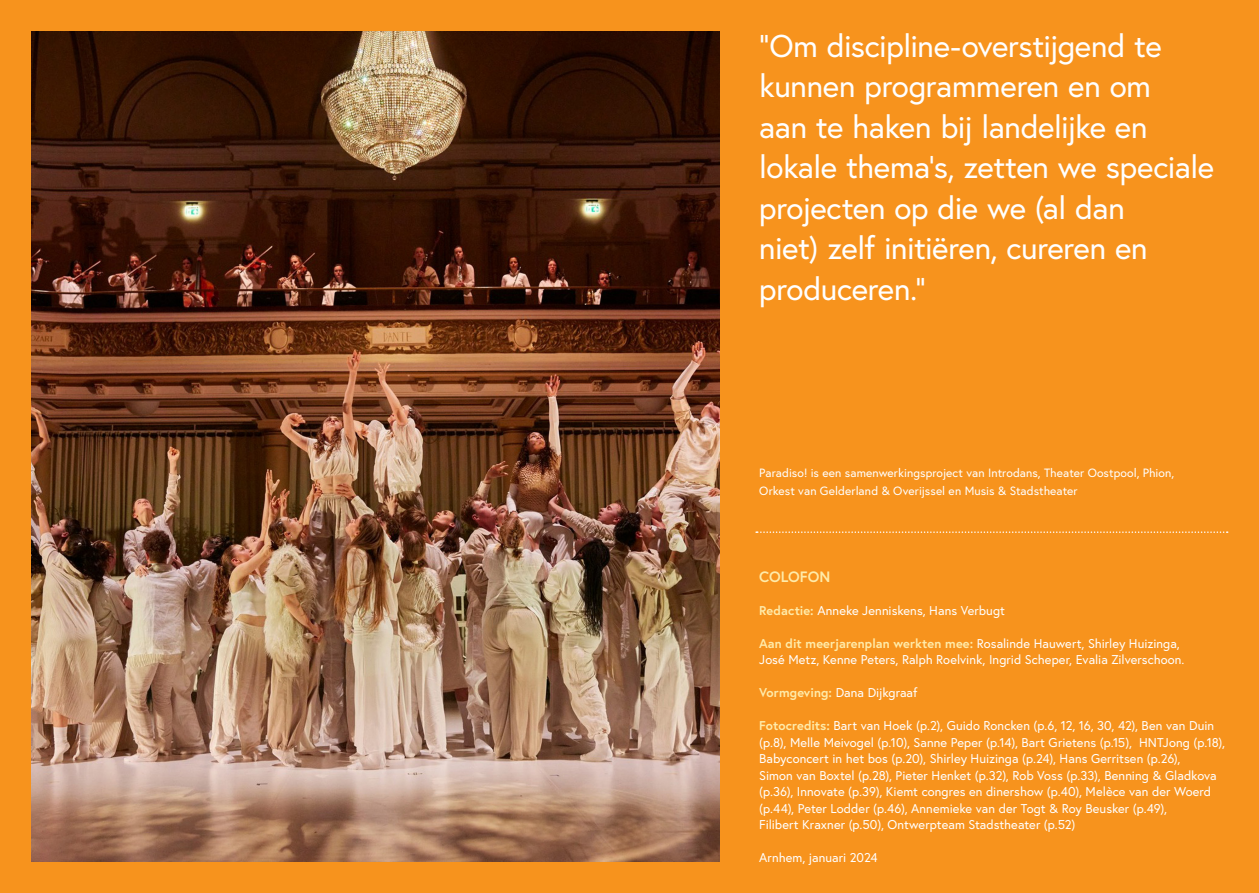
<style>
.page{position:relative;width:1259px;height:893px;background:#f7931d}
.page>*{position:absolute;margin:0;border:0;box-sizing:border-box;transform-origin:0 0}
.Leestekst{font:31.5px/40.5px "Europa";letter-spacing:-.015em;color:#fff}
.Brood{font:700 15px "Europa";color:#ffeba9}
.Brood-2{font:12.75px/16.5px "Europa";letter-spacing:.005em;color:#fff}
.Leestekst-2{font:12px "Europa";letter-spacing:.005em;color:#fff}
.s1{font-weight:700;color:#ffeba9}
</style>
<div class="page">
<img style="left:32px;top:32px;width:687px;height:829px">
<svg style="left:756px;top:531px;width:471px;height:2px"></svg>
<p class="Leestekst" style="left:759px;top:25px;width:456px">“Om discipline-overstijgend te kunnen programmeren en om<br>aan te haken bij landelijke en lokale thema’s, zetten we speciale projecten op die we (al dan<br>niet) zelf initiëren, cureren en produceren.”</p>
<p class="Leestekst-2" style="left:759px;top:465px;width:416px">Paradiso! is een samenwerkingsproject van Introdans, Theater Oostpool, Phion,</p>
<p class="Leestekst-2" style="left:759px;top:483px;width:320px">Orkest van Gelderland &amp; Overijssel en Musis &amp; Stadstheater</p>
<p class="Brood" style="left:759px;top:566px;width:73px">COLOFON</p>
<p class="Brood-2" style="left:759px;top:602px;width:247px"><span class="s1">Redactie:</span> Anneke Jenniskens, Hans Verbugt</p>
<p class="Brood-2" style="left:759px;top:635px;width:422px"><span class="s1">Aan dit meerjarenplan werkten mee:</span> Rosalinde Hauwert, Shirley Huizinga,</p>
<p class="Brood-2" style="left:759px;top:651px;width:427px">José Metz, Kenne Peters, Ralph Roelvink, Ingrid Scheper, Evalia Zilverschoon.</p>
<p class="Brood-2" style="left:759px;top:684px;width:160px"><span class="s1">Vormgeving:</span> Dana Dijkgraaf</p>
<p class="Brood-2" style="left:759px;top:717px;width:467px"><span class="s1">Fotocredits:</span> Bart van Hoek (p.2), Guido Roncken (p.6, 12, 16, 30, 42), Ben van Duin (p.8), Melle Meivogel (p.10), Sanne Peper (p.14), Bart Grietens (p.15), HNTJong (p.18),<br>Babyconcert in het bos (p.20), Shirley Huizinga (p.24), Hans Gerritsen (p.26),</p>
<p class="Brood-2" style="left:759px;top:767px;width:459px">Simon van Boxtel (p.28), Pieter Henket (p.32), Rob Voss (p.33), Benning &amp; Gladkova (p.36), Innovate (p.39), Kiemt congres en dinershow (p.40), Melèce van der Woerd (p.44), Peter Lodder (p.46), Annemieke van der Togt &amp; Roy Beusker (p.49),</p>
<p class="Brood-2" style="left:759px;top:816px;width:318px">Filibert Kraxner (p.50), Ontwerpteam Stadstheater (p.52)</p>
<p class="Brood-2" style="left:759px;top:849px;width:120px">Arnhem, januari 2024</p>
</div>
